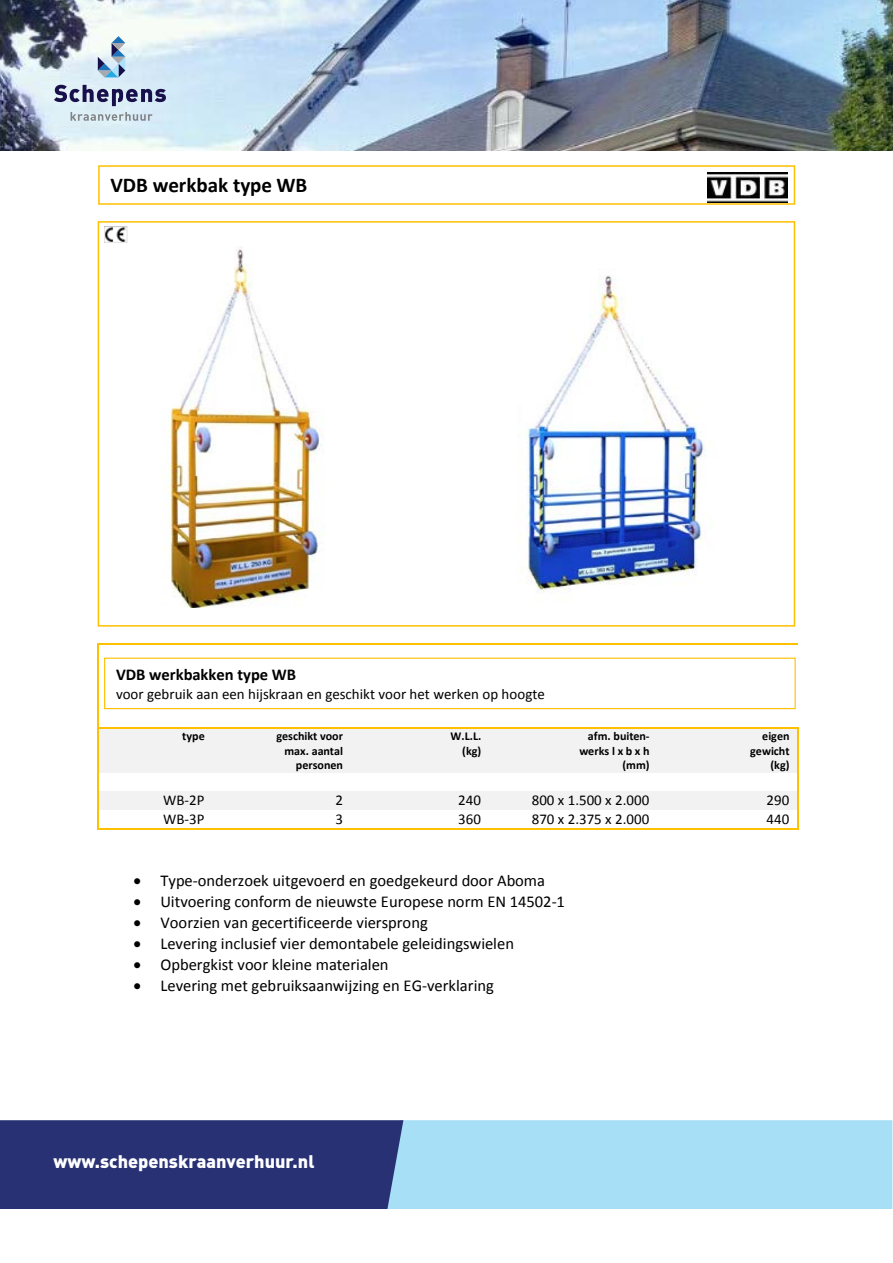
<style>
.page{position:relative;width:893px;height:1263px;background:#fff}
.page>*{position:absolute;margin:0;border:0;box-sizing:border-box;transform-origin:0 0}
.t1{font:700 21px "Calibri";color:#000}
.t2{font:900 18px "DINOT";color:#fff}
.t3{font:16.5px "Calibri";color:#000}
.t4{font:700 16.5px "Calibri";letter-spacing:-.005em;color:#000}
.t5{font:15px "Calibri";color:#000}
.t6{font:700 12px/14.5px "Calibri";color:#000;text-align:right}
</style>
<div class="page">
<div style="left:98px;top:221px;width:697px;height:406px;border:2px solid #ffc000"></div>
<div style="left:98px;top:165px;width:697px;height:40px;border:2px solid #ffc000"></div>
<hr style="left:99px;top:643px;width:114px;height:2px;background:#ffc000">
<hr style="left:214px;top:643px;width:137px;height:2px;background:#ffc000">
<hr style="left:352px;top:643px;width:137px;height:2px;background:#ffc000">
<hr style="left:491px;top:643px;width:167px;height:2px;background:#ffc000">
<hr style="left:659px;top:643px;width:138px;height:2px;background:#ffc000">
<hr style="left:98px;top:645px;width:1px;height:66px;background:#ffc000">
<div style="left:99px;top:729px;width:7px;height:14px;background:#f2f2f2"></div>
<div style="left:205px;top:729px;width:8px;height:14px;background:#f2f2f2"></div>
<div style="left:99px;top:743px;width:114px;height:30px;background:#f2f2f2"></div>
<div style="left:106px;top:729px;width:99px;height:14px;background:#f2f2f2"></div>
<div style="left:213px;top:729px;width:8px;height:44px;background:#f2f2f2"></div>
<div style="left:343px;top:729px;width:8px;height:44px;background:#f2f2f2"></div>
<div style="left:221px;top:729px;width:122px;height:14px;background:#f2f2f2"></div>
<div style="left:221px;top:743px;width:122px;height:15px;background:#f2f2f2"></div>
<div style="left:221px;top:758px;width:122px;height:15px;background:#f2f2f2"></div>
<div style="left:351px;top:729px;width:8px;height:29px;background:#f2f2f2"></div>
<div style="left:481px;top:729px;width:8px;height:29px;background:#f2f2f2"></div>
<div style="left:351px;top:758px;width:138px;height:15px;background:#f2f2f2"></div>
<div style="left:359px;top:729px;width:122px;height:14px;background:#f2f2f2"></div>
<div style="left:359px;top:743px;width:122px;height:15px;background:#f2f2f2"></div>
<div style="left:489px;top:729px;width:8px;height:44px;background:#f2f2f2"></div>
<div style="left:649px;top:729px;width:9px;height:44px;background:#f2f2f2"></div>
<div style="left:497px;top:729px;width:152px;height:14px;background:#f2f2f2"></div>
<div style="left:497px;top:743px;width:152px;height:15px;background:#f2f2f2"></div>
<div style="left:497px;top:758px;width:152px;height:15px;background:#f2f2f2"></div>
<div style="left:658px;top:729px;width:8px;height:44px;background:#f2f2f2"></div>
<div style="left:789px;top:729px;width:8px;height:44px;background:#f2f2f2"></div>
<div style="left:666px;top:729px;width:123px;height:14px;background:#f2f2f2"></div>
<div style="left:666px;top:743px;width:123px;height:15px;background:#f2f2f2"></div>
<div style="left:666px;top:758px;width:123px;height:15px;background:#f2f2f2"></div>
<svg style="left:98px;top:711px;width:1px;height:18px"></svg>
<hr style="left:99px;top:727px;width:114px;height:2px;background:#ffc000">
<hr style="left:214px;top:727px;width:137px;height:2px;background:#ffc000">
<hr style="left:352px;top:727px;width:137px;height:2px;background:#ffc000">
<hr style="left:491px;top:727px;width:167px;height:2px;background:#ffc000">
<hr style="left:659px;top:727px;width:138px;height:2px;background:#ffc000">
<hr style="left:98px;top:729px;width:1px;height:44px;background:#ffc000">
<hr style="left:797px;top:729px;width:1px;height:44px;background:#ffc000">
<div style="left:99px;top:791px;width:7px;height:18px;background:#f2f2f2"></div>
<div style="left:205px;top:791px;width:8px;height:18px;background:#f2f2f2"></div>
<div style="left:106px;top:791px;width:99px;height:18px;background:#f2f2f2"></div>
<div style="left:213px;top:791px;width:8px;height:18px;background:#f2f2f2"></div>
<div style="left:343px;top:791px;width:8px;height:18px;background:#f2f2f2"></div>
<div style="left:221px;top:791px;width:122px;height:18px;background:#f2f2f2"></div>
<div style="left:351px;top:791px;width:8px;height:18px;background:#f2f2f2"></div>
<div style="left:481px;top:791px;width:8px;height:18px;background:#f2f2f2"></div>
<div style="left:359px;top:791px;width:122px;height:18px;background:#f2f2f2"></div>
<div style="left:489px;top:791px;width:8px;height:18px;background:#f2f2f2"></div>
<div style="left:649px;top:791px;width:9px;height:18px;background:#f2f2f2"></div>
<div style="left:497px;top:791px;width:152px;height:18px;background:#f2f2f2"></div>
<div style="left:658px;top:791px;width:8px;height:18px;background:#f2f2f2"></div>
<div style="left:789px;top:791px;width:8px;height:18px;background:#f2f2f2"></div>
<div style="left:666px;top:791px;width:123px;height:18px;background:#f2f2f2"></div>
<svg style="left:98px;top:773px;width:1px;height:56px"></svg>
<hr style="left:99px;top:828px;width:114px;height:1px;background:#ffc000">
<hr style="left:213px;top:828px;width:138px;height:1px;background:#ffc000">
<hr style="left:351px;top:828px;width:138px;height:1px;background:#ffc000">
<hr style="left:489px;top:828px;width:169px;height:1px;background:#ffc000">
<hr style="left:658px;top:828px;width:139px;height:1px;background:#ffc000">
<svg style="left:797px;top:773px;width:1px;height:56px"></svg>
<img style="left:104px;top:227px;width:24px;height:16px">
<div style="left:104px;top:658px;width:692px;height:51px;border:1px solid #ffc000"></div>
<img style="left:707px;top:173px;width:80px;height:29px">
<img style="left:169px;top:247px;width:154px;height:361px">
<img style="left:520px;top:275px;width:184px;height:317px">
<div style="left:403px;top:1120px;width:489px;height:89px;background:#a6dff6"></div>
<img style="left:1px;top:0;width:892px;height:151px">
<div style="left:0;top:1120px;width:403px;height:89px;background:#283174"></div>
<svg style="left:98px;top:36px;width:27px;height:41px"></svg>
<svg style="left:71px;top:112px;width:82px;height:9px"></svg>
<svg style="left:54px;top:85px;width:112px;height:21px;background:#929ab6"></svg>
<p class="t1" style="left:110px;top:172px;width:198px">VDB werkbak type WB</p>
<p class="t4" style="left:116px;top:664px;width:181px">VDB werkbakken type WB</p>
<p class="t5" style="left:116px;top:684px;width:430px">voor gebruik aan een hijskraan en geschikt voor het werken op hoogte</p>
<p class="t6" style="left:182px;top:729px;width:24px">type</p>
<p class="t6" style="left:276px;top:729px;width:68px">geschikt voor max. aantal personen</p>
<p class="t6" style="left:451px;top:729px;width:32px">W.L.L. (kg)</p>
<p class="t6" style="left:579px;top:729px;width:72px">afm. buiten&shy;werks l x b x h (mm)</p>
<p class="t6" style="left:750px;top:729px;width:41px">eigen gewicht (kg)</p>
<p class="t5" style="left:163px;top:791px;width:43px">WB-2P</p>
<p class="t5" style="left:335px;top:791px;width:9px">2</p>
<p class="t5" style="left:458px;top:791px;width:24px">240</p>
<p class="t5" style="left:532px;top:791px;width:119px">800 x 1.500 x 2.000</p>
<p class="t5" style="left:767px;top:791px;width:24px">290</p>
<p class="t5" style="left:163px;top:809px;width:43px">WB-3P</p>
<p class="t5" style="left:335px;top:809px;width:9px">3</p>
<p class="t5" style="left:458px;top:809px;width:24px">360</p>
<p class="t5" style="left:532px;top:809px;width:119px">870 x 2.375 x 2.000</p>
<p class="t5" style="left:767px;top:809px;width:24px">440</p>
<p class="t3" style="left:133px;top:870px;width:413px">• Type-onderzoek uitgevoerd en goedgekeurd door Aboma</p>
<p class="t3" style="left:133px;top:891px;width:433px">• Uitvoering conform de nieuwste Europese norm EN 14502-1</p>
<p class="t3" style="left:133px;top:912px;width:296px">• Voorzien van gecertificeerde viersprong</p>
<p class="t3" style="left:133px;top:933px;width:382px">• Levering inclusief vier demontabele geleidingswielen</p>
<p class="t3" style="left:133px;top:954px;width:257px">• Opbergkist voor kleine materialen</p>
<p class="t3" style="left:133px;top:975px;width:362px">• Levering met gebruiksaanwijzing en EG-verklaring</p>
<p class="t2" style="left:53px;top:1149px;width:263px">www.schepenskraanverhuur.nl</p>
</div>
